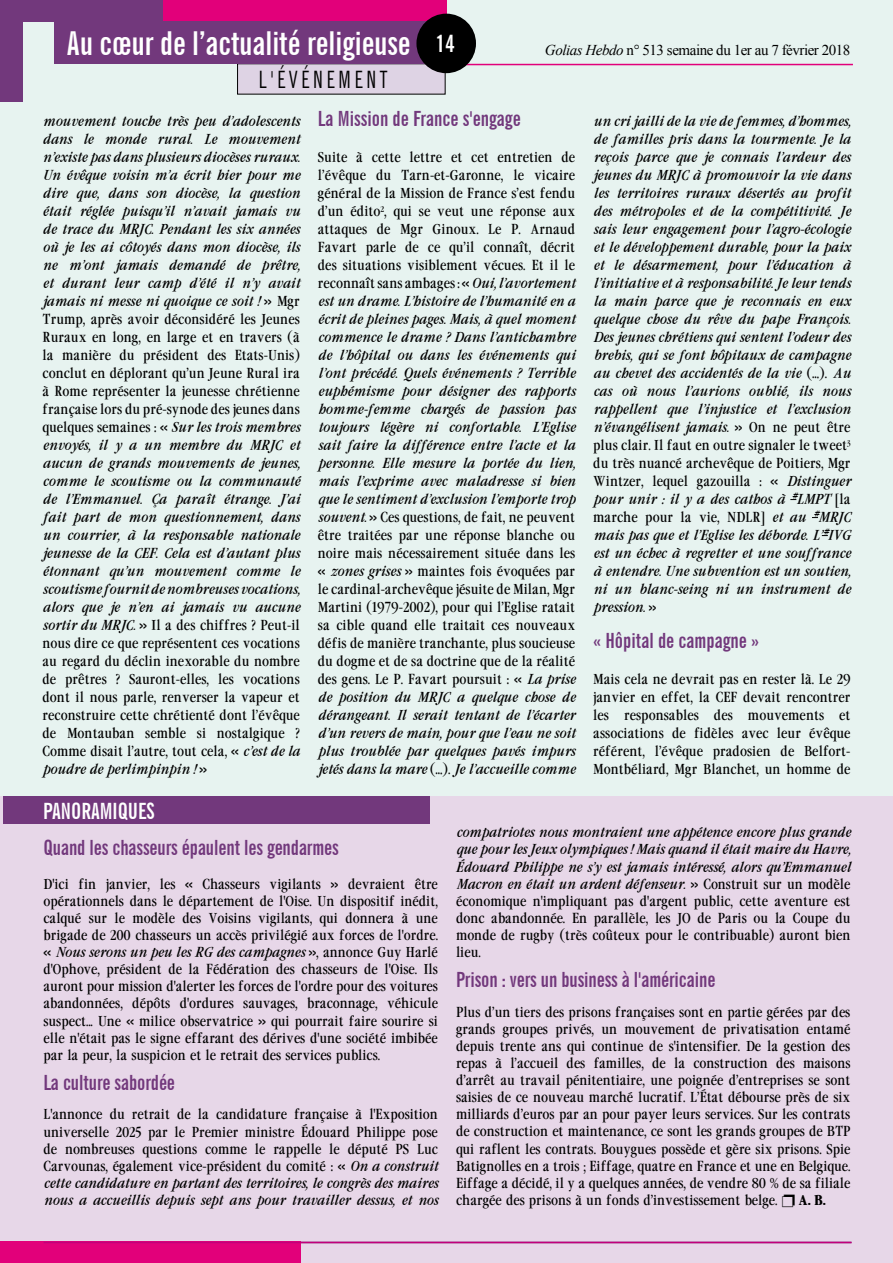
<style>
.page{position:relative;width:893px;height:1263px;background:#e7f3f0}
.page>*{position:absolute;margin:0;border:0;box-sizing:border-box;transform-origin:0 0}
.t1{font:700 extra-condensed 33px "News Gothic BT";color:#fff}
.t2{font:extra-condensed 24px "News Gothic BT";letter-spacing:.16em;color:#000}
.t3{font:700 extra-condensed 22.5px "News Gothic BT";color:#fff}
.t4{font:700 extra-condensed 21px "News Gothic BT";letter-spacing:-.005em;color:#72387c}
.t5{font:15px "Times New Roman";letter-spacing:-.03em;color:#000}
.t6{font:italic 13.5px/18px "Garamond Cond";color:#000;text-align:justify}
.t7{font:13.5px/17.1px "Garamond Cond";letter-spacing:-.005em;color:#000;text-align:justify}
.t8{font:700 13.5px "Garamond Cond";color:#000}
.s1{font-size:24px}
.s2{font-style:italic}
.s3{font-style:normal}
</style>
<div class="page">
<div style="left:0;top:796px;width:893px;height:467px;background:#e7d7e8"></div>
<div style="left:3px;top:796px;width:426px;height:28px;background:#72387c"></div>
<div style="left:158px;top:0;width:288px;height:21px;background:#e2007a"></div>
<div style="left:238px;top:64px;width:207px;height:30px;background:#ded3e4"></div>
<div style="left:54px;top:21px;width:392px;height:42px;background:#72387c"></div>
<hr style="left:448px;top:64px;width:405px;height:1px;background:#e2007a">
<div style="left:0;top:0;width:22px;height:102px;background:#72387c"></div>
<div style="left:0;top:0;width:163px;height:21px;background:#72387c"></div>
<div style="left:0;top:1242px;width:301px;height:21px;background:#e2007a"></div>
<div style="left:416px;top:14px;width:60px;height:59px;background:#000;border-radius:50%"></div>
<hr style="left:44px;top:1242px;width:807px;height:1px;background:#c2007b">
<h1 class="t1" style="left:67px;top:23px;width:390px">Au cœur de l’actualité religieuse <span class="s1">14</span></h1>
<h2 class="t2" style="left:259px;top:65px;width:130px">L'ÉVÉNEMENT</h2>
<p class="t5" style="left:545px;top:40px;width:307px"><span class="s2">Golias Hebdo</span> n° 513 semaine du 1er au 7 février 2018</p>
<p class="t6" style="left:43px;top:112px;width:259px">mouvement touche très peu d’adolescents dans le monde rural. Le mouvement n’existe pas dans plusieurs diocèses ruraux.<br>Un évêque voisin m’a écrit hier pour me dire que, dans son diocèse, la question était réglée puisqu’il n’avait jamais vu de trace du MRJC. Pendant les six années où je les ai côtoyés dans mon diocèse, ils ne m’ont jamais demandé de prêtre, et durant leur camp d’été il n’y avait jamais ni messe ni quoique ce soit ! <span class="s3">» Mgr Trump, après avoir déconsidéré les Jeunes Ruraux en long, en large et en travers (à la manière du président des Etats-Unis) conclut en déplorant qu’un Jeune Rural ira à Rome représenter la jeunesse chrétienne française lors du pré-synode des jeunes dans quelques semaines : «</span> Sur les trois membres envoyés, il y a un membre du MRJC et aucun de grands mouvements de jeunes, comme le scoutisme ou la communauté de l’Emmanuel. Ça paraît étrange. J’ai fait part de mon questionnement, dans un courrier, à la responsable nationale jeunesse de la CEF. Cela est d’autant plus étonnant qu’un mouvement comme le scoutisme fournit de nombreuses vocations, alors que je n’en ai jamais vu aucune sortir du MRJC. <span class="s3">» Il a des chiffres ? Peut-il nous dire ce que représentent ces vocations au regard du déclin inexorable du nombre de prêtres ? Sauront-elles, les vocations dont il nous parle, renverser la vapeur et reconstruire cette chrétienté dont l’évêque de Montauban semble si nostalgique ?<br>Comme disait l’autre, tout cela, «</span> c’est de la poudre de perlimpinpin ! <span class="s3">»</span></p>
<h3 class="t4" style="left:318px;top:106px;width:204px">La Mission de France s'engage</h3>
<p class="t6" style="left:318px;top:148px;width:259px"><span class="s3">Suite à cette lettre et cet entretien de l’évêque du Tarn-et-Garonne, le vicaire général de la Mission de France s’est fendu d’un édito</span><sup>2</sup><span class="s3">, qui se veut une réponse aux attaques de Mgr Ginoux. Le P. Arnaud Favart parle de ce qu’il connaît, décrit des situations visiblement vécues. Et il le reconnaît sans ambages : «</span> Oui, l’avortement est un drame. L’histoire de l’humanité en a écrit de pleines pages. Mais, à quel moment commence le drame ? Dans l’antichambre de l’hôpital ou dans les événements qui l’ont précédé. Quels événements ? Terrible euphémisme pour désigner des rapports homme-femme chargés de passion pas toujours légère ni confortable. L’Eglise sait faire la différence entre l’acte et la personne. Elle mesure la portée du lien, mais l’exprime avec maladresse si bien que le sentiment d’exclusion l’emporte trop souvent. <span class="s3">» Ces questions, de fait, ne peuvent être traitées par une réponse blanche ou noire mais nécessairement située dans les «</span> zones grises <span class="s3">» maintes fois évoquées par le cardinal-archevêque jésuite de Milan, Mgr Martini (1979-2002), pour qui l’Eglise ratait sa cible quand elle traitait ces nouveaux défis de manière tranchante, plus soucieuse du dogme et de sa doctrine que de la réalité des gens. Le P. Favart poursuit : «</span> La prise de position du MRJC a quelque chose de dérangeant. Il serait tentant de l’écarter d’un revers de main, pour que l’eau ne soit plus troublée par quelques pavés impurs jetés dans la mare <span class="s3">(…).</span> Je l’accueille comme</p>
<h3 class="t3" style="left:43px;top:797px;width:113px">panoramiques</h3>
<p class="t6" style="left:593px;top:112px;width:259px">un cri jailli de la vie de femmes, d’hommes, de familles pris dans la tourmente. Je la reçois parce que je connais l’ardeur des jeunes du MRJC à promouvoir la vie dans les territoires ruraux désertés au profit des métropoles et de la compétitivité<span class="s3">.</span> Je sais leur engagement pour l’agro-écologie et le développement durable, pour la paix et le désarmement, pour l’éducation à l’initiative et à responsabilité. Je leur tends la main parce que je reconnais en eux quelque chose du rêve du pape François.<br>Des jeunes chrétiens qui sentent l’odeur des brebis, qui se font hôpitaux de campagne au chevet des accidentés de la vie <span class="s3">(…).</span> Au cas où nous l’aurions oublié, ils nous rappellent que l’injustice et l’exclusion n’évangélisent jamais. <span class="s3">» On ne peut être plus clair. Il faut en outre signaler le tweet</span><sup>3 </sup><span class="s3">du très nuancé archevêque de Poitiers, Mgr Wintzer, lequel gazouilla : «</span> Distinguer pour unir : il y a des cathos à #LMPT <span class="s3">[la marche pour la vie, NDLR]</span> et au #MRJC mais pas que et l’Eglise les déborde. L’#IVG est un échec à regretter et une souffrance à entendre. Une subvention est un soutien, ni un blanc-seing ni un instrument de pression. <span class="s3">»</span></p>
<h3 class="t4" style="left:593px;top:628px;width:167px">« Hôpital de campagne »</h3>
<p class="t7" style="left:593px;top:670px;width:259px;line-height:18px">Mais cela ne devrait pas en rester là. Le 29 janvier en effet, la CEF devait rencontrer les responsables des mouvements et associations de fidèles avec leur évêque référent, l’évêque pradosien de Belfort-Montbéliard, Mgr Blanchet, un homme de</p>
<h3 class="t4" style="left:44px;top:834px;width:297px">Quand les chasseurs épaulent les gendarmes</h3>
<p class="t7" style="left:44px;top:875px;width:396px">D'ici fin janvier, les « Chasseurs vigilants » devraient être opérationnels dans le département de l'Oise. Un dispositif inédit, calqué sur le modèle des Voisins vigilants, qui donnera à une brigade de 200 chasseurs un accès privilégié aux forces de l'ordre. « <span class="s2">Nous serons un peu les RG des campagnes</span> », annonce Guy Harlé d'Ophove, président de la Fédération des chasseurs de l'Oise. Ils auront pour mission d'alerter les forces de l'ordre pour des voitures abandonnées, dépôts d'ordures sauvages, braconnage, véhicule suspect... Une « milice observatrice » qui pourrait faire sourire si elle n'était pas le signe effarant des dérives d'une société imbibée par la peur, la suspicion et le retrait des services publics.</p>
<h3 class="t4" style="left:44px;top:1069px;width:133px">La culture sabordée</h3>
<p class="t7" style="left:44px;top:1106px;width:396px">L'annonce du retrait de la candidature française à l'Exposition universelle 2025 par le Premier ministre Édouard Philippe pose de nombreuses questions comme le rappelle le député PS Luc Carvounas, également vice-président du comité : « <span class="s2">On a construit cette candidature en partant des territoires, le congrès des maires nous a accueillis depuis sept ans pour travailler dessus, et nos</span></p>
<p class="t6" style="left:456px;top:824px;width:396px;line-height:17.1px">compatriotes nous montraient une appétence encore plus grande que pour les Jeux olympiques ! Mais quand il était maire du Havre, Édouard Philippe ne s’y est jamais intéressé, alors qu’Emmanuel Macron en était un ardent défenseur. <span class="s3">» Construit sur un modèle économique n'impliquant pas d'argent public, cette aventure est donc abandonnée. En parallèle, les JO de Paris ou la Coupe du monde de rugby (très coûteux pour le contribuable) auront bien lieu.</span></p>
<h3 class="t4" style="left:456px;top:967px;width:261px">Prison : vers un business à l'américaine</h3>
<p class="t7" style="left:456px;top:1003px;width:396px">Plus d’un tiers des prisons françaises sont en partie gérées par des grands groupes privés, un mouvement de privatisation entamé depuis trente ans qui continue de s'intensifier. De la gestion des repas à l’accueil des familles, de la construction des maisons d’arrêt au travail pénitentiaire, une poignée d’entreprises se sont saisies de ce nouveau marché lucratif. L’État débourse près de six milliards d’euros par an pour payer leurs services. Sur les contrats de construction et maintenance, ce sont les grands groupes de BTP qui raflent les contrats. Bouygues possède et gère six prisons. Spie Batignolles en a trois ; Eiffage, quatre en France et une en Belgique.<br>Eiffage a décidé, il y a quelques années, de vendre 80 % de sa filiale chargée des prisons à un fonds d’investissement belge.</p>
<p class="t8" style="left:798px;top:1191px;width:29px">A. B.</p>
</div>
